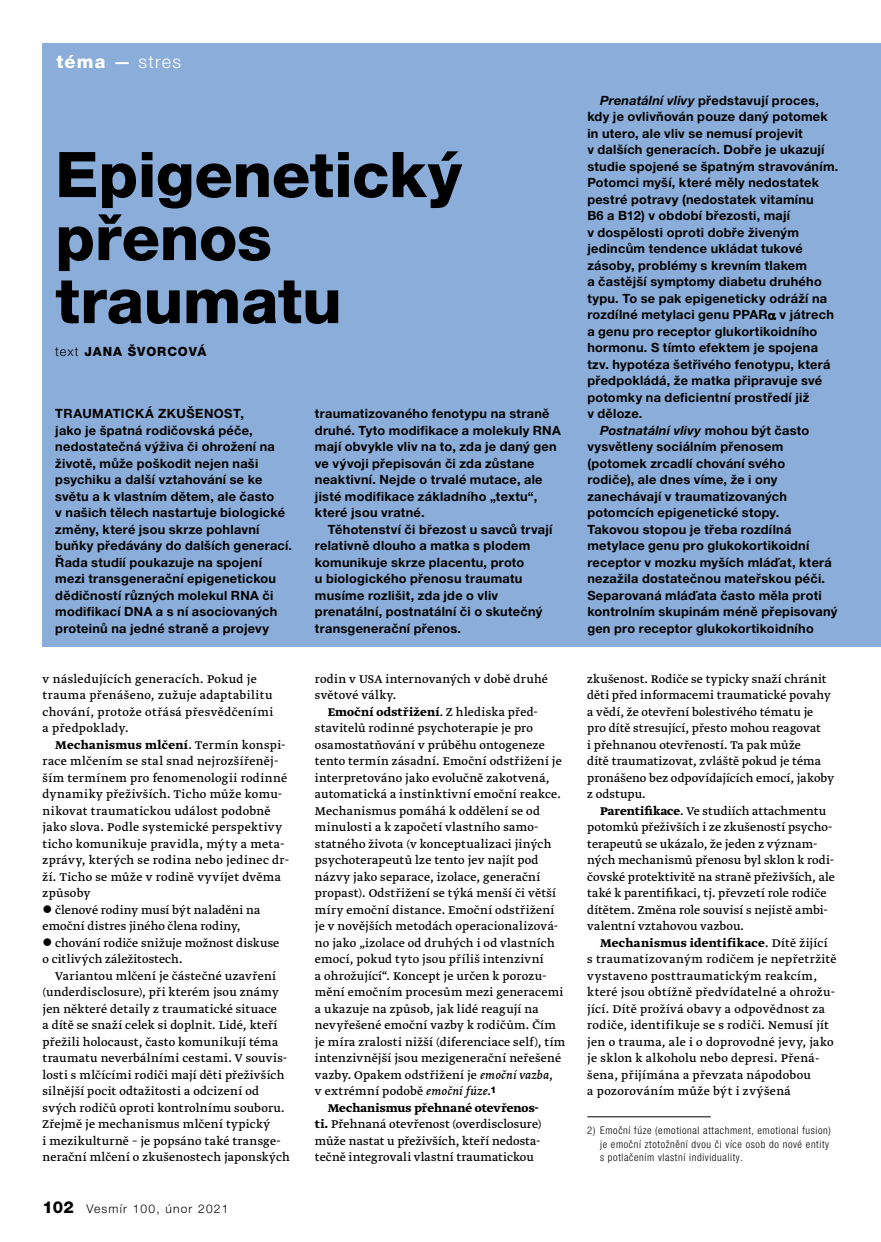
<style>
.page{position:relative;width:881px;height:1242px;background:#fff}
.page>*{position:absolute;margin:0;border:0;box-sizing:border-box;transform-origin:0 0}
.t1{font:800 63px/63px "Helvetica Neue LT Pro";letter-spacing:-.005em;color:#000}
.t2{font:300 18px "Helvetica Neue LT Pro";color:#fff}
.t3{font:13.2px/16.5px "Greta Text Pro";letter-spacing:.015em;color:#000}
.t4{font:700 13.2px "Greta Text Pro";letter-spacing:.015em;color:#000}
.t5{font:700 12.75px/16.5px "Helvetica Neue LT Pro";letter-spacing:.02em;color:#000}
.t6{font:italic 700 12.75px "Helvetica Neue LT Pro";letter-spacing:.01em;color:#000}
.t7{font:800 12.75px "Helvetica Neue LT Pro";letter-spacing:.07em;color:#000}
.t8{font:300 12px "Helvetica Neue LT Pro";letter-spacing:.1em;color:#000}
.t9{font:300 condensed 10.5px/13.5px "Helvetica Neue LT Pro";letter-spacing:.06em;color:#000}
.s1{font-weight:800}
.s2{font-weight:500}
.s3{font-weight:300}
.s4{font-weight:700}
.s5{font-weight:800;font-size:16.5px}
.s6{font-weight:400}
.s7{font-style:italic}
.s8{font-style:normal}
</style>
<div class="page">
<div style="left:43px;top:43px;width:837px;height:603px;background:#8aadd9"></div>
<hr style="left:587px;top:1116px;width:123px;height:1px;background:#000">
<svg style="left:768px;top:313px;width:7px;height:7px"></svg>
<h2 class="t2" style="left:56px;top:50px;width:126px"><span class="s1">téma</span> <span class="s2">—</span> stres</h2>
<h1 class="t1" style="left:55px;top:143px;width:408px">Epigenetický přenos traumatu</h1>
<p class="t7" style="left:55px;top:344px;width:152px"><span class="s3">text</span> Jana Švorcová</p>
<p class="t5" style="left:55px;top:405px;width:238px">Traumatická zkušenost,<br>jako je špatná rodičovská péče, nedostatečná výživa či ohrožení na životě, může poškodit nejen naši psychiku a další vztahování se ke světu a k vlastním dětem, ale často<br>v našich tělech nastartuje biologické změny, které jsou skrze pohlavní buňky předávány do dalších generací.<br>Řada studií poukazuje na spojení mezi transgenerační epigenetickou dědičností různých molekul RNA</p>
<p class="t5" style="left:55px;top:587px;width:223px;text-indent:207px">či modifikací DNA a s ní asociovaných proteinů na jedné straně a projevy</p>
<p class="t3" style="left:43px;top:671px;width:232px">v následujících generacích. Pokud je trauma přenášeno, zužuje adaptabilitu chování, protože otřásá přesvědčeními a předpoklady.</p>
<p class="t3" style="left:43px;top:737px;width:248px;text-indent:13px"><span class="s4">Mechanismus mlčení</span>. Termín konspi&shy;race mlčením se stal snad nejrozšířeněj&shy;ším termínem pro fenomenologii rodinné dynamiky přeživších. Ticho může komu&shy;nikovat traumatickou událost podobně jako slova. Podle systemické perspektivy ticho komunikuje pravidla, mýty a meta&shy;zprávy, kterých se rodina nebo jedinec dr&shy;ží. Ticho se může v rodině vyvíjet dvěma způsoby</p>
<p class="t3" style="left:43px;top:902px;width:219px">● členové rodiny musí být naladěni na emoční distres jiného člena rodiny,</p>
<p class="t3" style="left:43px;top:935px;width:238px">● chování rodiče snižuje možnost diskuse o citlivých záležitostech.</p>
<p class="t3" style="left:43px;top:968px;width:249px;text-indent:13px">Variantou mlčení je částečné uzavření (underdisclosure), při kterém jsou známy jen některé detaily z traumatické situace<br>a dítě se snaží celek si doplnit. Lidé, kteří přežili holocaust, často komunikují téma traumatu neverbálními cestami. V souvis&shy;losti s mlčícími rodiči mají děti přeživších silnější pocit odtažitosti a odcizení od svých rodičů oproti kontrolnímu souboru.<br>Zřejmě je mechanismus mlčení typický<br>i mezikulturně – je popsáno také transge&shy;nerační mlčení o zkušenostech japonských</p>
<p class="t8" style="left:43px;top:1201px;width:187px"><span class="s5">102</span> Vesmír 100, únor 2021</p>
<p class="t5" style="left:315px;top:405px;width:243px">traumatizovaného fenotypu na straně druhé. Tyto modifikace a molekuly RNA mají obvykle vliv na to, zda je daný gen ve vývoji přepisován či zda zůstane neaktivní. Nejde o trvalé mutace, ale jisté modifikace základního „textu“, které jsou vratné.</p>
<p class="t5" style="left:315px;top:521px;width:239px;text-indent:13px">Těhotenství či březost u savců trvají relativně dlouho a matka s plodem komunikuje skrze placentu, proto<br>u biologického přenosu traumatu musíme rozlišit, zda jde o vliv prenatální, postnatální či o skutečný transgenerační přenos.</p>
<p class="t3" style="left:315px;top:671px;width:234px">rodin v USA internovaných v době druhé světové války.</p>
<p class="t4" style="left:327px;top:703px;width:212px">Emoční odstřižení<span class="s6">. Z hlediska před-</span></p>
<p class="t3" style="left:315px;top:720px;width:219px">stavitelů rodinné psychoterapie je pro</p>
<p class="t3" style="left:315px;top:737px;width:231px">osamostatňování v průběhu ontogeneze</p>
<p class="t3" style="left:315px;top:753px;width:248px">tento termín zásadní. Emoční odstřižení je</p>
<p class="t3" style="left:315px;top:770px;width:236px">interpretováno jako evolučně zakotvená,</p>
<p class="t3" style="left:315px;top:786px;width:247px">automatická a instinktivní emoční reakce.</p>
<p class="t3" style="left:315px;top:803px;width:226px">Mechanismus pomáhá k oddělení se od</p>
<p class="t3" style="left:315px;top:819px;width:225px">minulosti a k započetí vlastního samo-</p>
<p class="t3" style="left:315px;top:836px;width:238px">statného života (v konceptualizaci jiných</p>
<p class="t3" style="left:315px;top:852px;width:225px">psychoterapeutů lze tento jev najít pod</p>
<p class="t3" style="left:315px;top:869px;width:227px">názvy jako separace, izolace, generační</p>
<p class="t3" style="left:315px;top:885px;width:242px">propast). Odstřižení se týká menší či větší</p>
<p class="t3" style="left:315px;top:902px;width:241px">míry emoční distance. Emoční odstřižení</p>
<p class="t3" style="left:315px;top:918px;width:245px">je v novějších metodách operacionalizová-</p>
<p class="t3" style="left:315px;top:935px;width:241px">no jako „izolace od druhých i od vlastních</p>
<p class="t3" style="left:315px;top:951px;width:230px">emocí, pokud tyto jsou příliš intenzivní</p>
<p class="t3" style="left:315px;top:968px;width:233px">a ohrožující“. Koncept je určen k porozu-</p>
<p class="t3" style="left:315px;top:984px;width:250px">mění emočním procesům mezi generacemi</p>
<p class="t3" style="left:315px;top:1001px;width:225px">a ukazuje na způsob, jak lidé reagují na</p>
<p class="t3" style="left:315px;top:1017px;width:242px">nevyřešené emoční vazby k rodičům. Čím</p>
<p class="t3" style="left:315px;top:1034px;width:252px">je míra zralosti nižší (diferenciace self), tím</p>
<p class="t3" style="left:315px;top:1050px;width:247px">intenzivnější jsou mezigenerační neřešené</p>
<p class="t3" style="left:315px;top:1067px;width:239px">vazby. Opakem odstřižení je <span class="s7">emoční vazba</span>,</p>
<p class="t3" style="left:315px;top:1083px;width:183px">v extrémní podobě <span class="s7">emoční fúze</span>.<sup>1</sup></p>
<p class="t4" style="left:327px;top:1099px;width:213px">Mechanismus přehnané otevřenos-</p>
<p class="t3" style="left:315px;top:1116px;width:228px"><span class="s4">ti.</span> Přehnaná otevřenost (overdisclosure)</p>
<p class="t3" style="left:315px;top:1133px;width:227px">může nastat u přeživších, kteří nedosta-</p>
<p class="t3" style="left:315px;top:1149px;width:220px">tečně integrovali vlastní traumatickou</p>
<p class="t5" style="left:587px;top:92px;width:252px;text-indent:13px"><span class="s7">Prenatální vlivy</span> představují proces, kdy je ovlivňován pouze daný potomek in utero, ale vliv se nemusí projevit<br>v dalších generacích. Dobře je ukazují studie spojené se špatným stravováním.<br>Potomci myší, které měly nedostatek pestré potravy (nedostatek vitamínu<br>B6 a B12) v období březosti, mají<br>v dospělosti oproti dobře živeným jedincům tendence ukládat tukové zásoby, problémy s krevním tlakem<br>a častější symptomy diabetu druhého typu. To se pak epigeneticky odráží na rozdílné metylaci genu PPAR</p>
<p class="t5" style="left:779px;top:306px;width:56px">v játrech</p>
<p class="t5" style="left:587px;top:323px;width:231px">a genu pro receptor glukortikoidního</p>
<p class="t5" style="left:587px;top:339px;width:232px">hormonu. S tímto efektem je spojena</p>
<p class="t5" style="left:587px;top:356px;width:244px">tzv. hypotéza šetřivého fenotypu, která</p>
<p class="t5" style="left:587px;top:372px;width:236px">předpokládá, že matka připravuje své</p>
<p class="t5" style="left:587px;top:389px;width:223px">potomky na deficientní prostředí již</p>
<p class="t5" style="left:587px;top:405px;width:57px">v děloze.</p>
<p class="t6" style="left:600px;top:422px;width:211px">Postnatální vlivy <span class="s8">mohou být často</span></p>
<p class="t5" style="left:587px;top:438px;width:197px">vysvětleny sociálním přenosem</p>
<p class="t5" style="left:587px;top:455px;width:199px">(potomek zrcadlí chování svého</p>
<p class="t5" style="left:587px;top:471px;width:191px">rodiče), ale dnes víme, že i ony</p>
<p class="t5" style="left:587px;top:488px;width:201px">zanechávají v traumatizovaných</p>
<p class="t5" style="left:587px;top:504px;width:194px">potomcích epigenetické stopy.</p>
<p class="t5" style="left:587px;top:521px;width:205px">Takovou stopou je třeba rozdílná</p>
<p class="t5" style="left:587px;top:537px;width:223px">metylace genu pro glukokortikoidní</p>
<p class="t5" style="left:587px;top:554px;width:246px">receptor v mozku myších mláďat, která</p>
<p class="t5" style="left:587px;top:570px;width:239px">nezažila dostatečnou mateřskou péči.</p>
<p class="t5" style="left:587px;top:587px;width:236px">Separovaná mláďata často měla proti</p>
<p class="t5" style="left:587px;top:603px;width:251px">kontrolním skupinám méně přepisovaný</p>
<p class="t5" style="left:587px;top:620px;width:228px">gen pro receptor glukokortikoidního</p>
<p class="t3" style="left:587px;top:671px;width:248px">zkušenost. Rodiče se typicky snaží chránit děti před informacemi traumatické povahy a vědí, že otevření bolestivého tématu je pro dítě stresující, přesto mohou reagovat<br>i přehnanou otevřeností. Ta pak může<br>dítě traumatizovat, zvláště pokud je téma pronášeno bez odpovídajících emocí, jakoby z odstupu.</p>
<p class="t3" style="left:587px;top:803px;width:249px;text-indent:13px"><span class="s4">Parentifikace</span>. Ve studiích attachmentu potomků přeživších i ze zkušeností psycho&shy;terapeutů se ukázalo, že jeden z význam&shy;ných mechanismů přenosu byl sklon k rodi&shy;čovské protektivitě na straně přeživších, ale také k parentifikaci, tj. převzetí role rodiče dítětem. Změna role souvisí s nejistě ambi&shy;valentní vztahovou vazbou.</p>
<p class="t3" style="left:587px;top:935px;width:251px;text-indent:13px"><span class="s4">Mechanismus identifikace</span>. Dítě žijící s traumatizovaným rodičem je nepřetržitě vystaveno posttraumatickým reakcím, které jsou obtížně předvídatelné a ohrožu&shy;jící. Dítě prožívá obavy a odpovědnost za rodiče, identifikuje se s rodiči. Nemusí jít jen o trauma, ale i o doprovodné jevy, jako je sklon k alkoholu nebo depresi. Přená&shy;šena, přijímána a převzata nápodobou<br>a pozorováním může být i zvýšená</p>
<p class="t9" style="left:600px;top:1123px;width:232px;text-indent:-13px">2) Emoční fúze (emotional attachment, emotional fusion) je emoční ztotožnění dvou či více osob do nové entity s potlačením vlastní individuality.</p>
</div>
